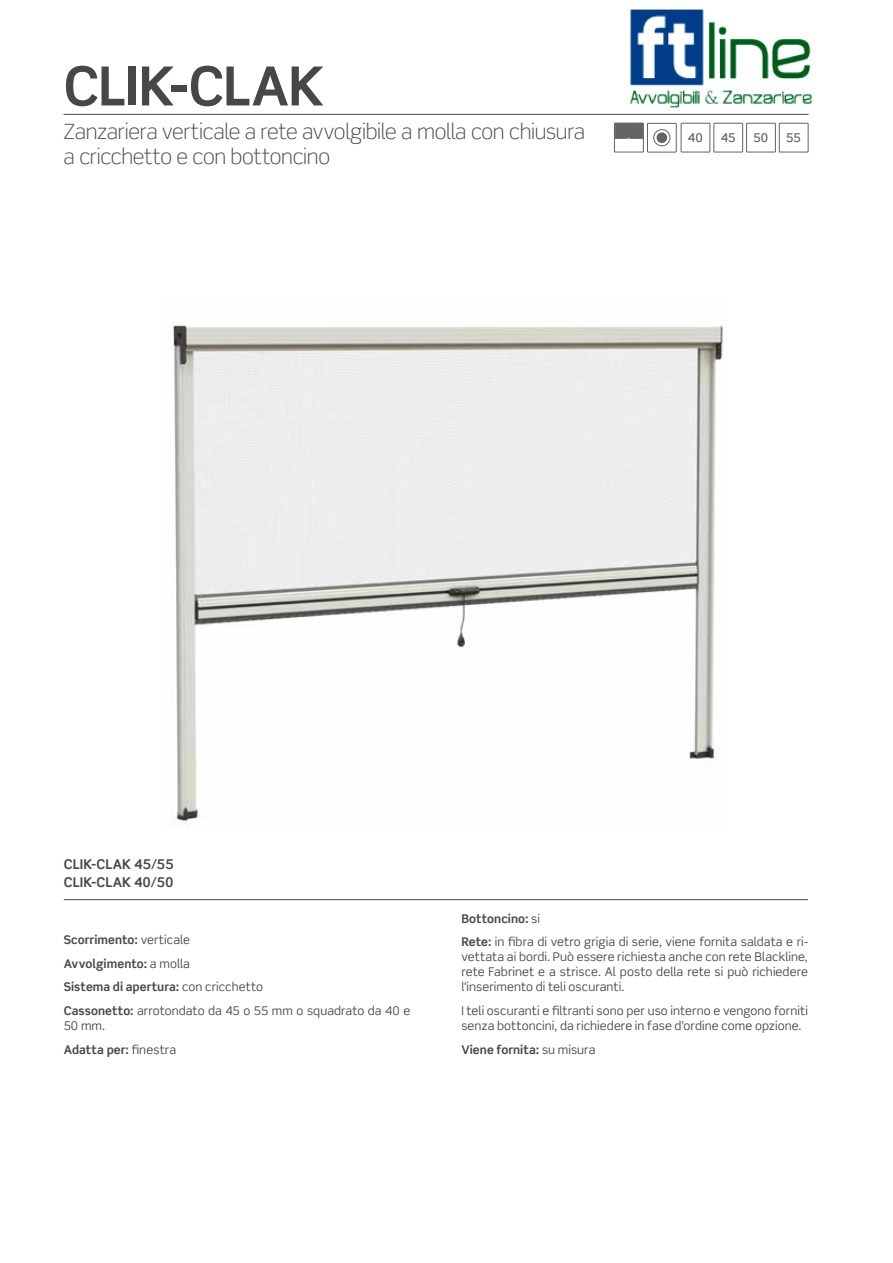
<style>
.page{position:relative;width:893px;height:1263px;background:#fff}
.page>*{position:absolute;margin:0;border:0;box-sizing:border-box;transform-origin:0 0}
.t1{font:700 54px "Scene Std";letter-spacing:-.02em;color:#474746}
.t2{font:300 21px/25.2px "Scene Std";letter-spacing:-.015em;color:#4a4a49}
.t3{font:700 13.5px/18px "Scene Std";color:#4a4a49}
.t4{font:500 12.15px "Scene Std";color:#646363}
.t5{font:12px/23.5px "Scene Std";letter-spacing:.005em;color:#4a4a49}
.t6{font:700 12px "Scene Std";letter-spacing:.005em;color:#4a4a49}
.s1{font-weight:700}
.s2{font-weight:400}
</style>
<div class="page">
<hr style="left:64px;top:114px;width:744px;height:1px;background:#474746">
<div style="left:647px;top:123px;width:30px;height:29px;border:1px solid #646363"></div>
<div style="left:653px;top:129px;width:17px;height:17px;border:1px solid #646363;border-radius:50%"></div>
<div style="left:657px;top:132px;width:10px;height:11px;background:#646363;border-radius:50%"></div>
<div style="left:614px;top:123px;width:30px;height:29px;border:1px solid #646363"></div>
<svg style="left:614px;top:123px;width:29px;height:16px"></svg>
<div style="left:746px;top:123px;width:30px;height:29px;border:1px solid #646363"></div>
<div style="left:681px;top:123px;width:29px;height:29px;border:1px solid #646363"></div>
<div style="left:779px;top:123px;width:29px;height:29px;border:1px solid #646363"></div>
<div style="left:713px;top:123px;width:30px;height:29px;border:1px solid #646363"></div>
<img style="left:173px;top:325px;width:551px;height:502px">
<hr style="left:64px;top:899px;width:744px;height:1px;background:#4a4a49">
<img style="left:630px;top:9px;width:182px;height:117px">
<h1 class="t1" style="left:64px;top:52px;width:262px">CLIK-CLAK</h1>
<h2 class="t2" style="left:64px;top:119px;width:523px">Zanzariera verticale a rete avvolgibile a molla con chiusura a cricchetto e con bottoncino</h2>
<p class="t4" style="left:688px;top:130px;width:16px">40</p>
<p class="t4" style="left:721px;top:130px;width:16px">45</p>
<p class="t4" style="left:753px;top:130px;width:16px">50</p>
<p class="t4" style="left:786px;top:130px;width:16px">55</p>
<p class="t3" style="left:64px;top:854px;width:112px">CLIK-CLAK 45/55<br>CLIK-CLAK 40/50</p>
<p class="t5" style="left:64px;top:928px;width:348px"><span class="s1">Scorrimento:</span> verticale<br><span class="s1">Avvolgimento:</span> a molla<br><span class="s1">Sistema di apertura:</span> con cricchetto<br><span class="s1">Cassonetto:</span> arrotondato da 45 o 55 mm o squadrato da 40 e</p>
<p class="t5" style="left:64px;top:1014px;width:114px">50 mm.<br><span class="s1">Adatta per:</span> finestra</p>
<p class="t5" style="left:461px;top:907px;width:348px"><span class="s1">Bottoncino:</span> si<br><span class="s1">Rete:</span> in fibra di vetro grigia di serie, viene fornita saldata e ri-</p>
<p class="t5" style="left:461px;top:949px;width:348px;line-height:15px;text-align:justify">vettata ai bordi. Può essere richiesta anche con rete Blackline, rete Fabrinet e a strisce. Al posto della rete si può richiedere l’inserimento di teli oscuranti.</p>
<p class="t5" style="left:461px;top:1003px;width:348px;line-height:15px">I teli oscuranti e filtranti sono per uso interno e vengono forniti senza bottoncini, da richiedere in fase d’ordine come opzione.</p>
<p class="t6" style="left:461px;top:1042px;width:136px">Viene fornita: <span class="s2">su misura</span></p>
</div>
